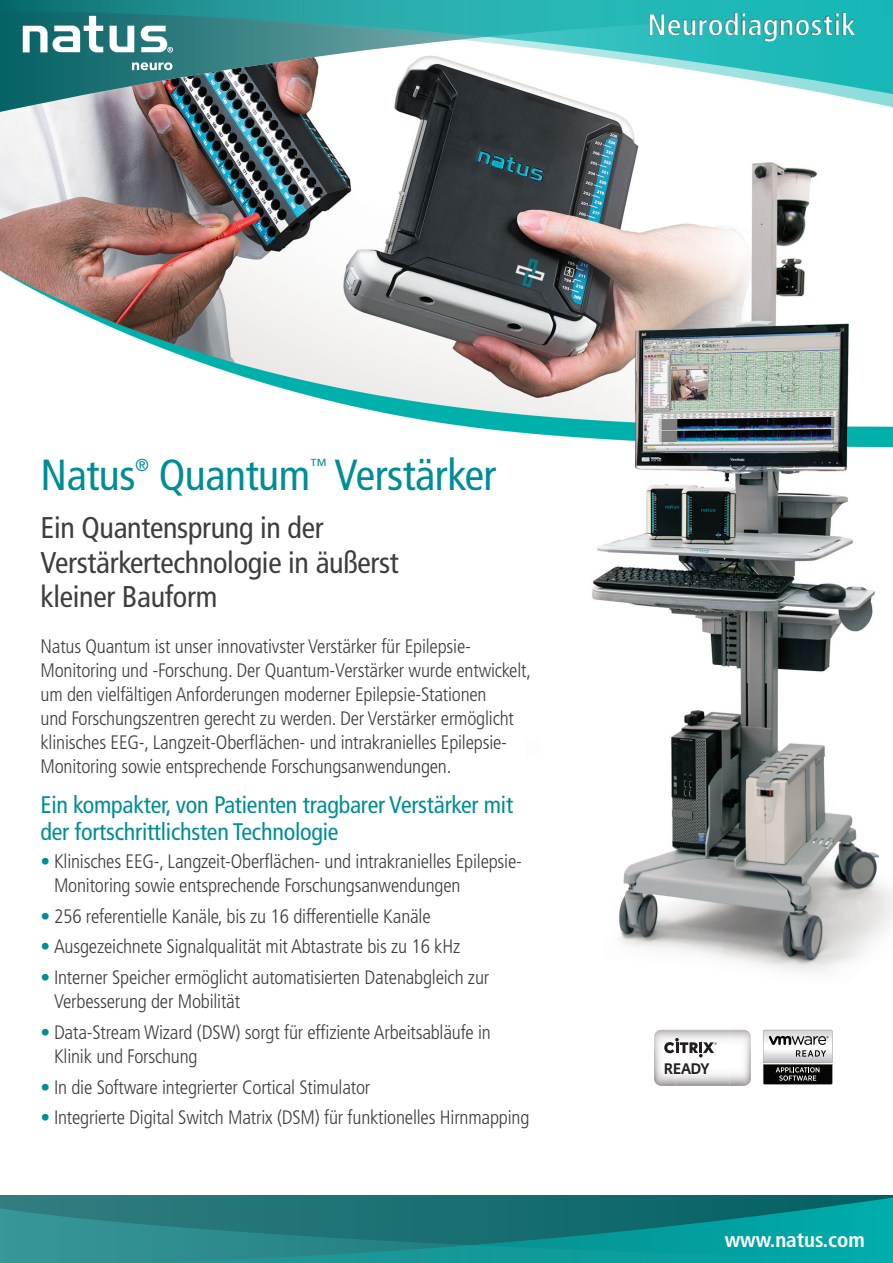
<style>
.page{position:relative;width:893px;height:1263px;background:#fff}
.page>*{position:absolute;margin:0;border:0;box-sizing:border-box;transform-origin:0 0}
.Doc_head_30_30_321{font:condensed 43.5px "Frutiger LT Std";letter-spacing:-.01em;color:#008d96}
.page_subhead_21_24_9{font:condensed 30px/34.5px "Frutiger LT Std";letter-spacing:-.01em;color:#3e3e3f}
.t1{font:700 condensed 30px "Frutiger LT Std";color:#fff}
.Subhead_17_19_321{font:condensed 24px/27px "Frutiger LT Std";letter-spacing:-.01em;color:#008d96}
.t2{font:700 condensed 21px "Frutiger LT Std";color:#fff}
.Body_-_14pt_90k{font:300 condensed 19.5px/24px "Frutiger LT Std";letter-spacing:-.01em;color:#3e3e3f}
.Doc_head_30_30_321-2{font:condensed 17.4px "Frutiger LT Std";color:#008d96}
.t3{font:700 15px "Citrix Sans";letter-spacing:-.03em;color:#231f20}
.s1{font-weight:700;color:#008d96}
</style>
<div class="page">
<img style="left:0;top:118px;width:893px;height:854px">
<svg style="left:0;top:1195px;width:893px;height:9px;background:#197072"></svg>
<svg style="left:0;top:1204px;width:893px;height:59px;background:#19888a"></svg>
<svg style="left:0;top:113px;width:624px;height:5px"></svg>
<svg style="left:0;top:0;width:893px;height:113px"></svg>
<svg style="left:110px;top:26px;width:24px;height:26px"></svg>
<svg style="left:23px;top:16px;width:80px;height:36px"></svg>
<svg style="left:141px;top:26px;width:32px;height:27px"></svg>
<svg style="left:132px;top:62px;width:40px;height:8px"></svg>
<div style="left:462px;top:7px;width:425px;height:37px;background:#231f20;opacity:.7"></div>
<img style="left:675px;top:1030px;width:55px;height:56px">
<img style="left:675px;top:1050px;width:55px;height:12px">
<img style="left:654px;top:1057px;width:21px;height:29px">
<img style="left:730px;top:1030px;width:21px;height:56px">
<svg style="left:654px;top:1030px;width:63px;height:27px"></svg>
<svg style="left:763px;top:1030px;width:69px;height:54px"></svg>
<h2 class="t1" style="left:647px;top:7px;width:210px">Neurodiagnostik</h2>
<p class="Doc_head_30_30_321" style="left:40px;top:450px;width:96px">Natus</p>
<p class="Doc_head_30_30_321-2" style="left:135px;top:454px;width:15px">®</p>
<p class="Doc_head_30_30_321" style="left:159px;top:450px;width:153px">Quantum</p>
<p class="Doc_head_30_30_321-2" style="left:310px;top:454px;width:19px">™</p>
<p class="Doc_head_30_30_321" style="left:335px;top:450px;width:163px">Verstärker</p>
<p class="page_subhead_21_24_9" style="left:40px;top:511px;width:360px">Ein Quantensprung in der<br>Verstärkertechnologie in äußerst kleiner Bauform</p>
<p class="Body_-_14pt_90k" style="left:40px;top:634px;width:492px">Natus Quantum ist unser innovativster Verstärker für Epilepsie-Monitoring und -Forschung. Der Quantum-Verstärker wurde entwickelt, um den vielfältigen Anforderungen moderner Epilepsie-Stationen<br>und Forschungszentren gerecht zu werden. Der Verstärker ermöglicht klinisches EEG-, Langzeit-Oberflächen- und intrakranielles Epilepsie-Monitoring sowie entsprechende Forschungsanwendungen.</p>
<p class="Subhead_17_19_321" style="left:40px;top:792px;width:474px">Ein kompakter, von Patienten tragbarer Verstärker mit der fortschrittlichsten Technologie</p>
<p class="Body_-_14pt_90k" style="left:54px;top:849px;width:469px;text-indent:-14px"><span class="s1">•</span> Klinisches EEG-, Langzeit-Oberflächen- und intrakranielles Epilepsie-<br>Monitoring sowie entsprechende Forschungsanwendungen</p>
<p class="Body_-_14pt_90k" style="left:40px;top:904px;width:392px"><span class="s1">•</span> 256 referentielle Kanäle, bis zu 16 differentielle Kanäle</p>
<p class="Body_-_14pt_90k" style="left:40px;top:935px;width:421px"><span class="s1">•</span> Ausgezeichnete Signalqualität mit Abtastrate bis zu 16 kHz</p>
<p class="Body_-_14pt_90k" style="left:54px;top:966px;width:437px;text-indent:-14px"><span class="s1">•</span> Interner Speicher ermöglicht automatisierten Datenabgleich zur<br>Verbesserung der Mobilität</p>
<p class="Body_-_14pt_90k" style="left:54px;top:1020px;width:438px;text-indent:-14px"><span class="s1">•</span> Data-Stream Wizard (DSW) sorgt für effiziente Arbeitsabläufe in<br>Klinik und Forschung</p>
<p class="Body_-_14pt_90k" style="left:40px;top:1075px;width:331px"><span class="s1">•</span> In die Software integrierter Cortical Stimulator</p>
<p class="Body_-_14pt_90k" style="left:40px;top:1106px;width:490px"><span class="s1">•</span> Integrierte Digital Switch Matrix (DSM) für funktionelles Hirnmapping</p>
<p class="t3" style="left:664px;top:1058px;width:47px">READY</p>
<p class="t2" style="left:725px;top:1227px;width:142px">www.natus.com</p>
</div>
